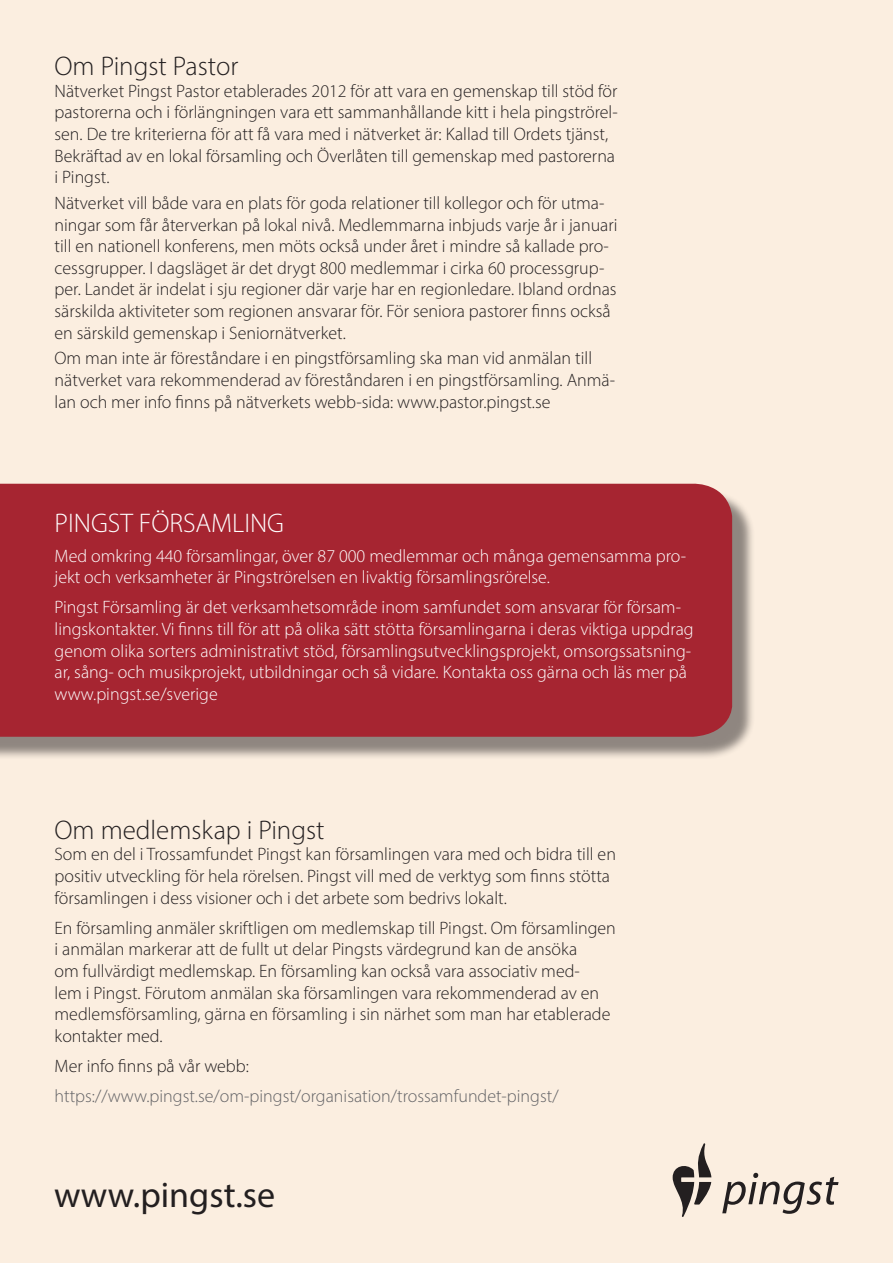
<style>
.page{position:relative;width:893px;height:1263px;background:#fbeee0}
.page>*{position:absolute;margin:0;border:0;box-sizing:border-box;transform-origin:0 0}
.t1{font:36px "Myriad Pro";color:#231f20}
.t2{font:300 27px "Myriad Pro";color:#231f20}
.t3{font:300 27px "Myriad Pro";color:#fff}
.t4{font:300 18px/21.6px "Myriad Pro";color:#231f20}
.t5{font:300 18px/21.6px "Myriad Pro";color:#fff}
.t6{font:300 18px "Myriad Pro";color:#636366}
</style>
<div class="page">
<div style="left:0;top:490px;width:755px;height:270px;background:#231f20;opacity:.5"></div>
<div style="left:0;top:483px;width:732px;height:254px;background:#a62531"></div>
<svg style="left:673px;top:1143px;width:38px;height:74px;background:#a99f97"></svg>
<svg style="left:722px;top:1173px;width:116px;height:41px;background:#c8bdb2"></svg>
<h2 class="t2" style="left:55px;top:50px;width:185px">Om Pingst Pastor</h2>
<p class="t4" style="left:55px;top:80px;width:565px">Nätverket Pingst Pastor etablerades 2012 för att vara en gemenskap till stöd för pastorerna och i förlängningen vara ett sammanhållande kitt i hela pingströrel&shy;sen. De tre kriterierna för att få vara med i nätverket är: Kallad till Ordets tjänst, Bekräftad av en lokal församling och Överlåten till gemenskap med pastorerna i Pingst.</p>
<p class="t4" style="left:55px;top:192px;width:565px">Nätverket vill både vara en plats för goda relationer till kollegor och för utma&shy;ningar som får återverkan på lokal nivå. Medlemmarna inbjuds varje år i januari till en nationell konferens, men möts också under året i mindre så kallade pro&shy;cessgrupper. I dagsläget är det drygt 800 medlemmar i cirka 60 processgrup&shy;per. Landet är indelat i sju regioner där varje har en regionledare. Ibland ordnas särskilda aktiviteter som regionen ansvarar för. För seniora pastorer finns också en särskild gemenskap i Seniornätverket.</p>
<p class="t4" style="left:55px;top:347px;width:562px">Om man inte är föreståndare i en pingstförsamling ska man vid anmälan till nätverket vara rekommenderad av föreståndaren i en pingstförsamling. Anmä&shy;lan och mer info finns på nätverkets webb-sida: www.pastor.pingst.se</p>
<h2 class="t3" style="left:55px;top:506px;width:231px">PINGST FÖRSAMLING</h2>
<p class="t5" style="left:55px;top:545px;width:633px">Med omkring 440 församlingar, över 87 000 medlemmar och många gemensamma pro&shy;jekt och verksamheter är Pingströrelsen en livaktig församlingsrörelse.</p>
<p class="t5" style="left:55px;top:596px;width:641px">Pingst Församling är det verksamhetsområde inom samfundet som ansvarar för försam&shy;lingskontakter. Vi finns till för att på olika sätt stötta församlingarna i deras viktiga uppdrag genom olika sorters administrativt stöd, församlingsutvecklingsprojekt, omsorgssatsning&shy;ar, sång- och musikprojekt, utbildningar och så vidare. Kontakta oss gärna och läs mer på www.pingst.se/sverige</p>
<h2 class="t2" style="left:55px;top:813px;width:271px">Om medlemskap i Pingst</h2>
<p class="t4" style="left:55px;top:843px;width:563px">Som en del i Trossamfundet Pingst kan församlingen vara med och bidra till en positiv utveckling för hela rörelsen. Pingst vill med de verktyg som finns stötta församlingen i dess visioner och i det arbete som bedrivs lokalt.</p>
<p class="t4" style="left:55px;top:917px;width:563px">En församling anmäler skriftligen om medlemskap till Pingst. Om församlingen i anmälan markerar att de fullt ut delar Pingsts värdegrund kan de ansöka<br>om fullvärdigt medlemskap. En församling kan också vara associativ med-<br>lem i Pingst. Förutom anmälan ska församlingen vara rekommenderad av en medlemsförsamling, gärna en församling i sin närhet som man har etablerade kontakter med.</p>
<p class="t4" style="left:55px;top:1055px;width:196px">Mer info finns på vår webb:</p>
<p class="t6" style="left:55px;top:1085px;width:506px">https://www.pingst.se/om-pingst/organisation/trossamfundet-pingst/</p>
<h1 class="t1" style="left:54px;top:1173px;width:223px">www.pingst.se</h1>
</div>
